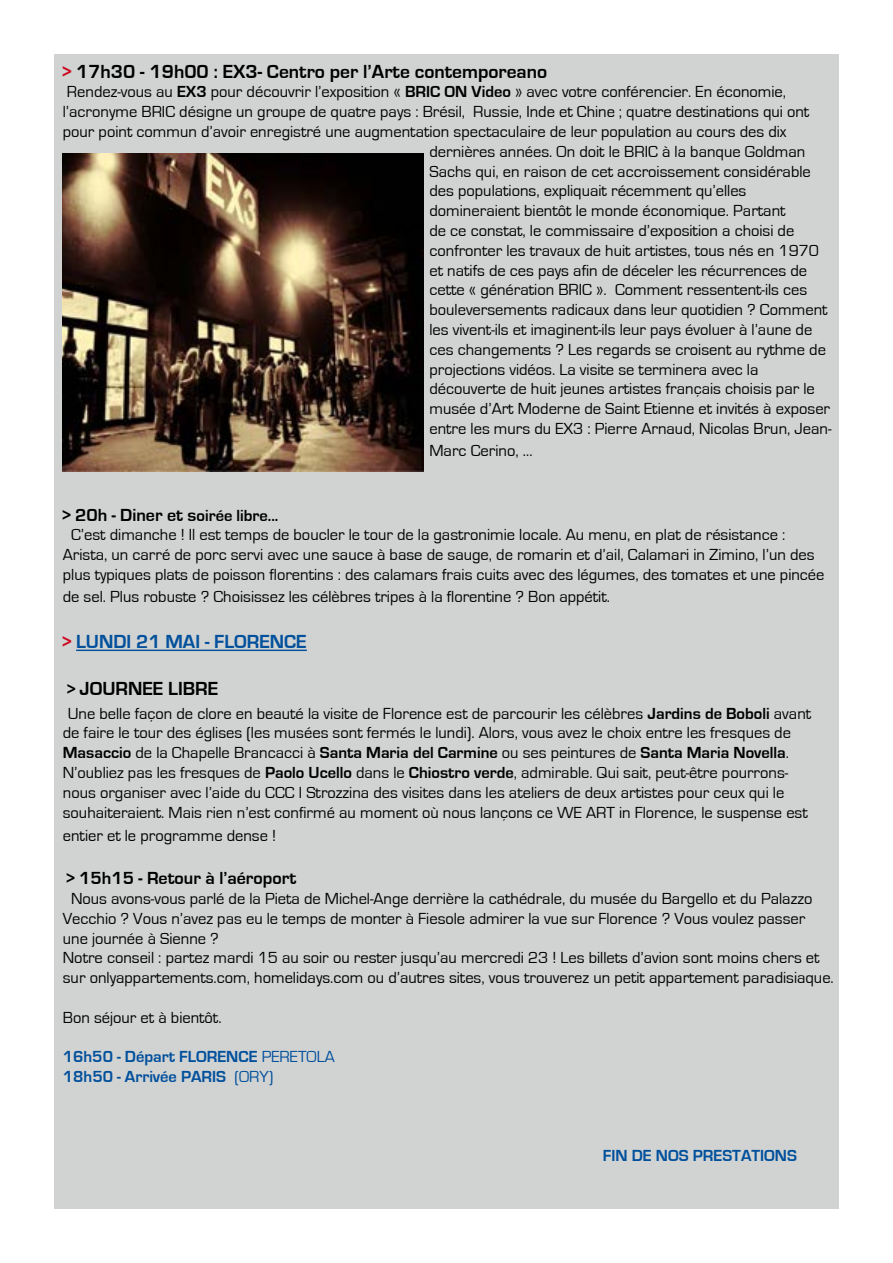
<style>
.page{position:relative;width:893px;height:1263px;background:#fff}
.page>*{position:absolute;margin:0;border:0;box-sizing:border-box;transform-origin:0 0}
.t1{font:700 19.5px "Eurostile";color:#000}
.t2{font:700 19.5px "Eurostile";color:#00509c}
.t3{font:700 18px "Eurostile";color:#000}
.t4{font:16.5px/19.8px "Eurostile";color:#000}
.t5{font:700 16.5px/19.8px "Eurostile";color:#00509c}
.s1{color:#cd071f}
.s2{font-weight:700}
.s3{font-size:16.5px}
.s4{font-size:18px}
.s5{font-weight:400}
</style>
<div class="page">
<div style="left:55px;top:54px;width:784px;height:1155px;background:#d1d2d2"></div>
<hr style="left:76px;top:650px;width:231px;height:1px;background:#00509c">
<img style="left:63px;top:153px;width:360px;height:318px">
<p class="t1" style="left:63px;top:61px;width:486px"><span class="s1">&gt;</span> 17h30 - 19h00 : EX3- Centro per l’Arte contemporeano</p>
<p class="t4" style="left:67px;top:82px;width:721px">Rendez-vous au <span class="s2">EX3</span> pour découvrir l’exposition « <span class="s2">BRIC ON Video</span> » avec votre conférencier. En économie,</p>
<p class="t4" style="left:63px;top:102px;width:748px">l’acronyme BRIC désigne un groupe de quatre pays : Brésil, Russie, Inde et Chine ; quatre destinations qui ont</p>
<p class="t4" style="left:63px;top:122px;width:725px">pour point commun d’avoir enregistré une augmentation spectaculaire de leur population au cours des dix</p>
<p class="t4" style="left:429px;top:142px;width:377px">dernières années. On doit le BRIC à la banque Goldman</p>
<p class="t4" style="left:429px;top:162px;width:383px">Sachs qui, en raison de cet accroissement considérable</p>
<p class="t4" style="left:429px;top:181px;width:318px">des populations, expliquait récemment qu’elles</p>
<p class="t4" style="left:429px;top:201px;width:358px">domineraient bientôt le monde économique. Partant</p>
<p class="t4" style="left:429px;top:221px;width:366px">de ce constat, le commissaire d’exposition a choisi de</p>
<p class="t4" style="left:429px;top:241px;width:391px">confronter les travaux de huit artistes, tous nés en 1970</p>
<p class="t4" style="left:429px;top:261px;width:379px">et natifs de ces pays afin de déceler les récurrences de</p>
<p class="t4" style="left:429px;top:280px;width:379px">cette « génération BRIC ». Comment ressentent-ils ces</p>
<p class="t4" style="left:429px;top:300px;width:400px">bouleversements radicaux dans leur quotidien ? Comment</p>
<p class="t4" style="left:429px;top:320px;width:384px">les vivent-ils et imaginent-ils leur pays évoluer à l’aune de</p>
<p class="t4" style="left:429px;top:340px;width:398px">ces changements ? Les regards se croisent au rythme de</p>
<p class="t4" style="left:429px;top:360px;width:330px">projections vidéos. La visite se terminera avec la</p>
<p class="t4" style="left:429px;top:379px;width:387px">découverte de huit jeunes artistes français choisis par le</p>
<p class="t4" style="left:429px;top:399px;width:402px">musée d’Art Moderne de Saint Etienne et invités à exposer</p>
<p class="t4" style="left:429px;top:419px;width:403px">entre les murs du EX3 : Pierre Arnaud, Nicolas Brun, Jean-</p>
<p class="t4" style="left:429px;top:441px;width:105px">Marc Cerino, …</p>
<p class="t3" style="left:63px;top:505px;width:217px">&gt; 20h - Diner et s<span class="s3">oirée libre...</span></p>
<p class="t4" style="left:63px;top:525px;width:763px;text-indent:8px">C’est dimanche ! Il est temps de boucler le tour de la gastronimie locale. Au menu, en plat de résistance :<br>Arista, un carré de porc servi avec une sauce à base de sauge, de romarin et d’ail, Calamari in Zimino, l’un des plus typiques plats de poisson florentins : des calamars frais cuits avec des légumes, des tomates et une pincée</p>
<p class="t4" style="left:63px;top:586px;width:549px">de sel. Plus robuste ? Choisissez les célèbres tripes à la florentine ? Bon appétit.</p>
<p class="t2" style="left:63px;top:631px;width:246px"><span class="s1">&gt;</span> LUNDI 21 MAI - FLORENCE</p>
<p class="t1" style="left:67px;top:678px;width:153px"><span class="s4">&gt;</span> JOURNEE LIBRE</p>
<p class="t4" style="left:63px;top:703px;width:750px">Une belle façon de clore en beauté la visite de Florence est de parcourir les célèbres <span class="s2">Jardins de Boboli</span> avant de faire le tour des églises (les musées sont fermés le lundi). Alors, vous avez le choix entre les fresques de <span class="s2">Masaccio</span> de la Chapelle Brancacci à <span class="s2">Santa Maria del Carmine</span> ou ses peintures de <span class="s2">Santa Maria Novella</span>.<br>N’oubliez pas les fresques de <span class="s2">Paolo Ucello</span> dans le <span class="s2">Chiostro verde</span>, admirable. Qui sait, peut-être pourrons&shy;nous organiser avec l’aide du CCC I Strozzina des visites dans les ateliers de deux artistes pour ceux qui le souhaiteraient. Mais rien n’est confirmé au moment où nous lançons ce WE ART in Florence, le suspense est</p>
<p class="t4" style="left:63px;top:826px;width:215px">entier et le programme dense !</p>
<p class="t3" style="left:67px;top:868px;width:231px">&gt; 15h15 - Retour à l’aéroport</p>
<p class="t4" style="left:63px;top:889px;width:772px;text-indent:8px">Nous avons-vous parlé de la Pieta de Michel-Ange derrière la cathédrale, du musée du Bargello et du Palazzo Vecchio ? Vous n’avez pas eu le temps de monter à Fiesole admirer la vue sur Florence ? Vous voulez passer une journée à Sienne ?<br>Notre conseil : partez mardi 15 au soir ou rester jusqu’au mercredi 23 ! Les billets d’avion sont moins chers et sur onlyappartements.com, homelidays.com ou d’autres sites, vous trouverez un petit appartement paradisiaque.</p>
<p class="t4" style="left:63px;top:1008px;width:160px">Bon séjour et à bientôt.</p>
<p class="t5" style="left:63px;top:1047px;width:273px">16h50 - Départ FLORENCE <span class="s5">PERETOLA<br></span>18h50 - Arrivée PARIS <span class="s5">(ORY)</span></p>
<p class="t5" style="left:603px;top:1146px;width:196px">FIN DE NOS PRESTATIONS</p>
</div>
